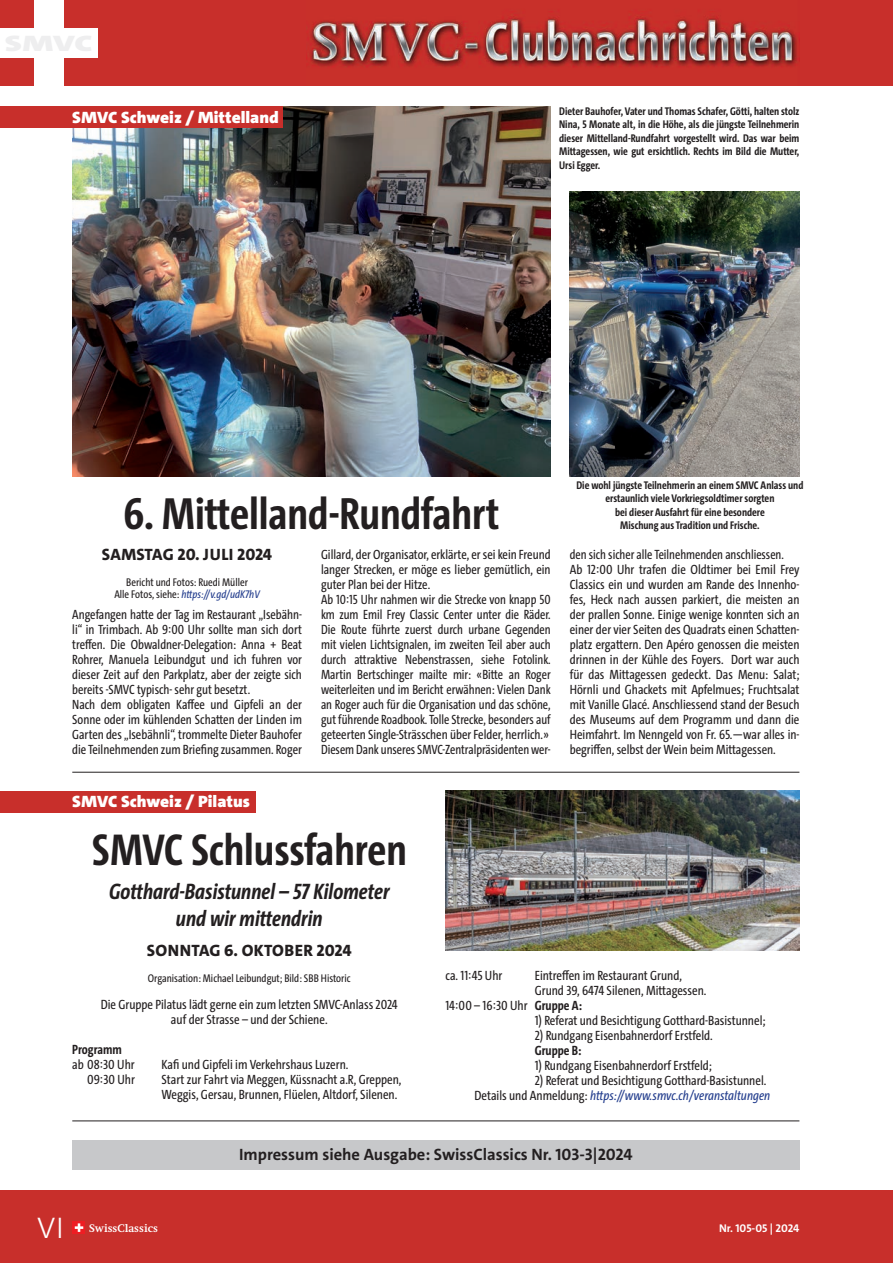
<style>
.page{position:relative;width:893px;height:1263px;background:#fff}
.page>*{position:absolute;margin:0;border:0;box-sizing:border-box;transform-origin:0 0}
.t1{font:700 45.45px "The Sans Cd";color:#231f20}
.t2{font:700 45px "The Sans Cd";color:#231f20}
.t3{font:300 30px "The Sans";color:#fff}
.t4{font:italic 700 22.5px/27px "The Sans Cd";color:#231f20;text-align:center}
.t5{font:700 16.5px "The Sans";color:#231f20}
.t6{font:900 16.5px "The Sans";color:#fff;scale:1.05 1}
.t7{font:800 16.5px "The Sans";letter-spacing:.015em;color:#231f20}
.t8{font:13.5px/15px "The Sans Cd";color:#231f20}
.t9{font:13.5px/15px "The Sans Cd";color:#231f20;scale:.95 1}
.t10{font:700 13.5px "The Sans Cd";color:#231f20}
.t11{font:700 11.25px/13.5px "The Sans Cd";color:#231f20;text-align:justify}
.t12{font:11.25px/12px "The Sans Cd";color:#231f20;text-align:center}
.t13{font:700 11.25px "The Sans";color:#fff}
.t14{font:700 11.25px "Swift LT Pro";color:#fff}
.s1{font-style:italic;color:#253f8e}
.s2{font-weight:700}
</style>
<div class="page">
<img style="left:72px;top:106px;width:479px;height:370px">
<img style="left:570px;top:191px;width:229px;height:285px">
<div style="left:0;top:0;width:893px;height:85px;background:#c82f2b"></div>
<div style="left:34px;top:0;width:30px;height:85px;background:#fff"></div>
<div style="left:0;top:28px;width:98px;height:29px;background:#fff"></div>
<div style="left:0;top:1191px;width:893px;height:72px;background:#c82f2b"></div>
<svg style="left:73px;top:1221px;width:12px;height:13px"></svg>
<svg style="left:75px;top:1223px;width:8px;height:9px"></svg>
<img style="left:306px;top:17px;width:491px;height:50px">
<div style="left:72px;top:1140px;width:727px;height:29px;background:#c7c8ca"></div>
<hr style="left:72px;top:1120px;width:727px;height:1px;background:#231f20">
<hr style="left:72px;top:772px;width:727px;height:1px;background:#231f20">
<div style="left:0;top:106px;width:283px;height:22px;background:#c82f2b"></div>
<div style="left:0;top:791px;width:255px;height:21px;background:#c82f2b"></div>
<img style="left:445px;top:791px;width:354px;height:159px">
<p class="t6" style="left:72px;top:107px;width:198px">SMVC Schweiz / Mittelland</p>
<p class="t11" style="left:559px;top:104px;width:242px">Dieter Bauhofer, Vater und Thomas Schafer, Götti, halten stolz Nina, 5 Monate alt, in die Höhe, als die jüngste Teilnehmerin dieser Mittelland-Rundfahrt vorgestellt wird. Das war beim Mittagessen, wie gut ersichtlich. Rechts im Bild die Mutter, Ursi Egger.</p>
<h1 class="t1" style="left:124px;top:484px;width:377px">6. Mittelland-Rundfahrt</h1>
<p class="t11" style="left:576px;top:478px;width:228px;text-align:center">Die wohl jüngste Teilnehmerin an einem SMVC Anlass und erstaunlich viele Vorkriegsoldtimer sorgten<br>bei dieser Ausfahrt für eine besondere<br>Mischung aus Tradition und Frische.</p>
<p class="t7" style="left:102px;top:544px;width:172px">SAMSTAG 20. JULI 2024</p>
<p class="t12" style="left:114px;top:576px;width:147px">Bericht und Fotos: Ruedi Müller<br>Alle Fotos, siehe: <span class="s1">https://v.gd/udK7hV</span></p>
<p class="t8" style="left:72px;top:607px;width:231px">Angefangen hatte der Tag im Restaurant „Isebähn&shy;li“ in Trimbach. Ab 9:00 Uhr sollte man sich dort treffen. Die Obwaldner-Delegation: Anna + Beat Rohrer, Manuela Leibundgut und ich fuhren vor dieser Zeit auf den Parkplatz, aber der zeigte sich bereits -SMVC typisch- sehr gut besetzt.<br>Nach dem obligaten Kaffee und Gipfeli an der Sonne oder im kühlenden Schatten der Linden im Garten des „Isebähnli“, trommelte Dieter Bauhofer die Teilnehmenden zum Briefing zusammen. Roger</p>
<p class="t6" style="left:72px;top:791px;width:171px">SMVC Schweiz / Pilatus</p>
<p class="t8" style="left:321px;top:547px;width:231px">Gillard, der Organisator, erklärte, er sei kein Freund langer Strecken, er möge es lieber gemütlich, ein guter Plan bei der Hitze.<br>Ab 10:15 Uhr nahmen wir die Strecke von knapp 50 km zum Emil Frey Classic Center unter die Räder.<br>Die Route führte zuerst durch urbane Gegenden mit vielen Lichtsignalen, im zweiten Teil aber auch durch attraktive Nebenstrassen, siehe Fotolink.<br>Martin Bertschinger mailte mir: «Bitte an Roger weiterleiten und im Bericht erwähnen: Vielen Dank an Roger auch für die Organisation und das schöne, gut führende Roadbook. Tolle Strecke, besonders auf geteerten Single-Strässchen über Felder, herrlich.» Diesem Dank unseres SMVC-Zentralpräsidenten wer-</p>
<p class="t9" style="left:570px;top:547px;width:243px">den sich sicher alle Teilnehmenden anschliessen.<br>Ab 12:00 Uhr trafen die Oldtimer bei Emil Frey Classics ein und wurden am Rande des Innenho&shy;fes, Heck nach aussen parkiert, die meisten an der prallen Sonne. Einige wenige konnten sich an einer der vier Seiten des Quadrats einen Schatten&shy;platz ergattern. Den Apéro genossen die meisten drinnen in der Kühle des Foyers. Dort war auch für das Mittagessen gedeckt. Das Menu: Salat; Hörnli und Ghackets mit Apfelmues; Fruchtsalat mit Vanille Glacé. Anschliessend stand der Besuch des Museums auf dem Programm und dann die Heimfahrt. Im Nenngeld von Fr. 65.—war alles in&shy;begriffen, selbst der Wein beim Mittagessen.</p>
<h2 class="t2" style="left:92px;top:820px;width:317px">SMVC Schlussfahren</h2>
<h3 class="t4" style="left:109px;top:878px;width:282px">Gotthard-Basistunnel – 57 Kilometer und wir mittendrin</h3>
<p class="t7" style="left:147px;top:940px;width:206px">SONNTAG 6. OKTOBER 2024</p>
<p class="t12" style="left:148px;top:972px;width:204px">Organisation: Michael Leibundgut; Bild: SBB Historic</p>
<p class="t8" style="left:101px;top:997px;width:299px;text-align:center">Die Gruppe Pilatus lädt gerne ein zum letzten SMVC-Anlass 2024 auf der Strasse – und der Schiene.</p>
<p class="t10" style="left:72px;top:1041px;width:51px">Programm</p>
<p class="t8" style="left:72px;top:1057px;width:64px">ab 08:30 Uhr</p>
<p class="t8" style="left:162px;top:1057px;width:188px">Kafi und Gipfeli im Verkehrshaus Luzern.</p>
<p class="t8" style="left:87px;top:1072px;width:49px">09:30 Uhr</p>
<p class="t8" style="left:162px;top:1072px;width:241px">Start zur Fahrt via Meggen, Küssnacht a.R, Greppen,<br>Weggis, Gersau, Brunnen, Flüelen, Altdorf, Silenen.</p>
<p class="t8" style="left:445px;top:967px;width:58px">ca. 11:45 Uhr</p>
<p class="t8" style="left:535px;top:967px;width:149px">Eintreffen im Restaurant Grund,</p>
<p class="t8" style="left:535px;top:982px;width:173px">Grund 39, 6474 Silenen, Mittagessen.</p>
<p class="t8" style="left:445px;top:997px;width:138px">14:00 – 16:30 Uhr <span class="s2">Gruppe A:</span></p>
<p class="t8" style="left:535px;top:1012px;width:232px">1) Referat und Besichtigung Gotthard-Basistunnel;</p>
<p class="t8" style="left:535px;top:1027px;width:180px">2) Rundgang Eisenbahnerdorf Erstfeld.</p>
<p class="t10" style="left:535px;top:1041px;width:48px">Gruppe B:</p>
<p class="t8" style="left:535px;top:1057px;width:179px">1) Rundgang Eisenbahnerdorf Erstfeld;</p>
<p class="t8" style="left:474px;top:1072px;width:297px;text-align:right">2) Referat und Besichtigung Gotthard-Basistunnel.<br>Details und Anmeldung: <span class="s1">https://www.smvc.ch/veranstaltungen</span></p>
<p class="t5" style="left:239px;top:1144px;width:395px">Impressum siehe Ausgabe: SwissClassics Nr. 103-3|2024</p>
<h3 class="t3" style="left:37px;top:1209px;width:28px">VI</h3>
<p class="t14" style="left:89px;top:1221px;width:70px">SwissClassics</p>
<p class="t13" style="left:719px;top:1221px;width:82px">Nr. 105-05 | 2024</p>
</div>
